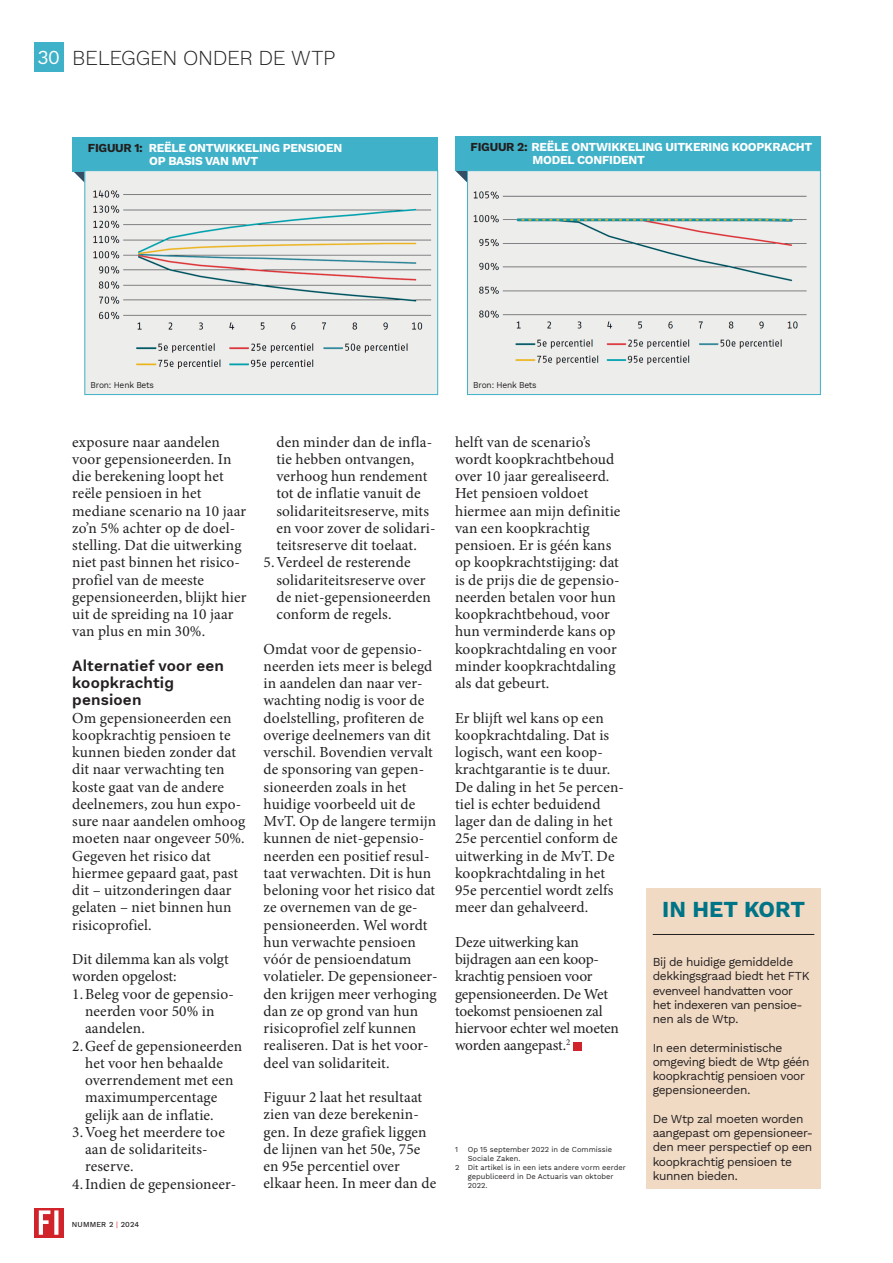
<style>
.page{position:relative;width:893px;height:1263px;background:#fff}
.page>*{position:absolute;margin:0;border:0;box-sizing:border-box;transform-origin:0 0}
.t1{font:700 22.5px "Work Sans";color:#007487}
.t2{font:300 21px "Work Sans";letter-spacing:-.015em;color:#231f20}
.t3{font:15.3px/17.2px "Minion Pro";letter-spacing:.01em;color:#231f20}
.t4{font:15.3px/17.2px "Minion Pro";letter-spacing:-.01em;color:#231f20}
.t5{font:600 15.3px/17.2px "Work Sans";letter-spacing:.01em;color:#231f20}
.t6{font:12px/14.2px "Work Sans";letter-spacing:-.03em;color:#231f20}
.t7{font:700 12px/13.5px "Work Sans";letter-spacing:-.02em;color:#fff}
.t8{font:8.85px "Work Sans";letter-spacing:-.02em;color:#231f20;scale:.95 1}
.t9{font:7.5px "Work Sans";color:#231f20}
.t10{font:500 7.5px "Work Sans";letter-spacing:.02em;color:#231f20}
.s1{font-weight:400;font-size:19.5px;color:#fff}
.s2{color:#231f20}
.s3{font-weight:400;color:#d1232a}
</style>
<div class="page">
<svg style="left:34px;top:1208px;width:30px;height:29px"></svg>
<svg style="left:39px;top:1210px;width:19px;height:25px"></svg>
<div style="left:646px;top:888px;width:175px;height:300px;background:#f0dac4"></div>
<hr style="left:653px;top:934px;width:161px;height:1px;background:#231f20">
<div style="left:34px;top:43px;width:30px;height:29px;background:#3fb1c8"></div>
<svg style="left:72px;top:171px;width:13px;height:12px"></svg>
<div style="left:72px;top:137px;width:366px;height:34px;background:#3fb1c8"></div>
<div style="left:85px;top:170px;width:353px;height:225px;background:#ededec;border:1px solid #3fb1c8"></div>
<img style="left:93px;top:190px;width:339px;height:179px">
<svg style="left:455px;top:170px;width:12px;height:13px"></svg>
<div style="left:455px;top:136px;width:366px;height:34px;background:#3fb1c8"></div>
<div style="left:467px;top:170px;width:354px;height:225px;background:#ededec;border:1px solid #3fb1c8"></div>
<img style="left:473px;top:191px;width:334px;height:174px">
<div style="left:573px;top:1042px;width:9px;height:8px;background:#d1232a"></div>
<h2 class="t2" style="left:37px;top:42px;width:300px"><span class="s1">30</span> BELEGGEN ONDER DE WTP</h2>
<p class="t7" style="left:149px;top:140px;width:195px;text-indent:-61px"><span class="s2">FIGUUR 1:</span> REËLE ONTWIKKELING PENSIOEN<br>OP BASIS VAN MVT</p>
<p class="t7" style="left:532px;top:139px;width:281px;text-indent:-62px"><span class="s2">FIGUUR 2:</span> REËLE ONTWIKKELING UITKERING KOOPKRACHT<br>MODEL CONFIDENT</p>
<p class="t8" style="left:91px;top:379px;width:68px">Bron: Henk Bets</p>
<p class="t8" style="left:473px;top:379px;width:68px">Bron: Henk Bets</p>
<p class="t3" style="left:72px;top:433px;width:176px">exposure naar aandelen voor gepensioneerden. In die berekening loopt het reële pensioen in het mediane scenario na 10 jaar zo’n 5% achter op de doel&shy;stelling. Dat die uitwerking niet past binnen het risico&shy;profiel van de meeste gepensioneerden, blijkt hier uit de spreiding na 10 jaar van plus en min 30%.</p>
<p class="t5" style="left:72px;top:656px;width:153px">Alternatief voor een koopkrachtig pensioen</p>
<p class="t3" style="left:72px;top:709px;width:174px">Om gepensioneerden een koopkrachtig pensioen te kunnen bieden zonder dat dit naar verwachting ten koste gaat van de andere deelnemers, zou hun expo&shy;sure naar aandelen omhoog moeten naar ongeveer 50%.<br>Gegeven het risico dat hiermee gepaard gaat, past dit – uitzonderingen daar gelaten – niet binnen hun risicoprofiel.</p>
<p class="t3" style="left:72px;top:951px;width:158px">Dit dilemma kan als volgt</p>
<p class="t3" style="left:72px;top:968px;width:106px">worden opgelost:</p>
<p class="t3" style="left:72px;top:985px;width:163px">1.Beleg voor de gepensio-</p>
<p class="t3" style="left:85px;top:1002px;width:131px">neerden voor 50% in</p>
<p class="t3" style="left:85px;top:1020px;width:61px">aandelen.</p>
<p class="t3" style="left:72px;top:1037px;width:171px">2.Geef de gepensioneerden</p>
<p class="t3" style="left:85px;top:1054px;width:139px">het voor hen behaalde</p>
<p class="t3" style="left:85px;top:1071px;width:150px">overrendement met een</p>
<p class="t3" style="left:85px;top:1089px;width:134px">maximumpercentage</p>
<p class="t3" style="left:85px;top:1106px;width:130px">gelijk aan de inflatie.</p>
<p class="t3" style="left:72px;top:1123px;width:154px">3.Voeg het meerdere toe</p>
<p class="t3" style="left:85px;top:1140px;width:124px">aan de solidariteits-</p>
<p class="t3" style="left:85px;top:1158px;width:50px">reserve.</p>
<p class="t3" style="left:72px;top:1175px;width:165px">4.Indien de gepensioneer-</p>
<p class="t10" style="left:72px;top:1219px;width:69px">NUMMER 2 <span class="s3">|</span> 2024</p>
<p class="t3" style="left:276px;top:433px;width:157px">den minder dan de infla-</p>
<p class="t3" style="left:276px;top:450px;width:140px">tie hebben ontvangen,</p>
<p class="t3" style="left:276px;top:468px;width:153px">verhoog hun rendement</p>
<p class="t3" style="left:276px;top:485px;width:146px">tot de inflatie vanuit de</p>
<p class="t3" style="left:276px;top:502px;width:154px">solidariteitsreserve, mits</p>
<p class="t3" style="left:276px;top:519px;width:161px">en voor zover de solidari-</p>
<p class="t3" style="left:276px;top:537px;width:142px">teitsreserve dit toelaat.</p>
<p class="t3" style="left:264px;top:554px;width:148px">5.Verdeel de resterende</p>
<p class="t3" style="left:276px;top:571px;width:151px">solidariteitsreserve over</p>
<p class="t3" style="left:276px;top:588px;width:156px">de niet-gepensioneerden</p>
<p class="t3" style="left:276px;top:606px;width:117px">conform de regels.</p>
<p class="t3" style="left:264px;top:640px;width:175px">Omdat voor de gepensio&shy;neerden iets meer is belegd in aandelen dan naar ver&shy;wachting nodig is voor de doelstelling, profiteren de overige deelnemers van dit verschil. Bovendien vervalt de sponsoring van gepen&shy;sioneerden zoals in het huidige voorbeeld uit de<br>MvT. Op de langere termijn kunnen de niet-gepensio&shy;neerden een positief resul&shy;taat verwachten. Dit is hun beloning voor het risico dat ze overnemen van de ge&shy;pensioneerden. Wel wordt hun verwachte pensioen vóór de pensioendatum volatieler. De gepensioneer&shy;den krijgen meer verhoging dan ze op grond van hun risicoprofiel zelf kunnen realiseren. Dat is het voor&shy;deel van solidariteit.</p>
<p class="t3" style="left:264px;top:1089px;width:174px">Figuur 2 laat het resultaat zien van deze berekenin&shy;gen. In deze grafiek liggen de lijnen van het 50e, 75e en 95e percentiel over elkaar heen. In meer dan de</p>
<p class="t3" style="left:455px;top:433px;width:167px">helft van de scenario’s wordt koopkrachtbehoud over 10 jaar gerealiseerd.<br>Het pensioen voldoet hiermee aan mijn definitie van een koopkrachtig pensioen. Er is géén kans op koopkrachtstijging: dat is de prijs die de gepensio&shy;neerden betalen voor hun koopkrachtbehoud, voor hun verminderde kans op koopkrachtdaling en voor minder koopkrachtdaling als dat gebeurt.</p>
<p class="t3" style="left:455px;top:709px;width:171px">Er blijft wel kans op een koopkrachtdaling. Dat is logisch, want een koop&shy;krachtgarantie is te duur.<br>De daling in het 5e percen&shy;tiel is echter beduidend lager dan de daling in het<br>25e percentiel conform de uitwerking in de MvT. De koopkrachtdaling in het<br>95e percentiel wordt zelfs meer dan gehalveerd.</p>
<p class="t4" style="left:455px;top:933px;width:166px">Deze uitwerking kan bijdragen aan een koop&shy;krachtig pensioen voor gepensioneerden. De Wet toekomst pensioenen zal hiervoor echter wel moeten worden aangepast.<sup>2</sup></p>
<p class="t9" style="left:455px;top:1144px;width:4px">1</p>
<p class="t9" style="left:468px;top:1144px;width:146px">Op 15 september 2022 in de Commissie</p>
<p class="t9" style="left:468px;top:1153px;width:54px">Sociale Zaken.</p>
<p class="t9" style="left:455px;top:1162px;width:172px">2 Dit artikel is in een iets andere vorm eerder</p>
<p class="t9" style="left:468px;top:1171px;width:147px">gepubliceerd in De Actuaris van oktober</p>
<p class="t9" style="left:468px;top:1180px;width:21px">2022.</p>
<h1 class="t1" style="left:662px;top:893px;width:144px">IN HET KORT</h1>
<p class="t6" style="left:653px;top:954px;width:158px">Bij de huidige gemiddelde dekkingsgraad biedt het FTK evenveel handvatten voor het indexeren van pensioe&shy;nen als de Wtp.</p>
<p class="t6" style="left:653px;top:1040px;width:158px">In een deterministische omgeving biedt de Wtp géén koopkrachtig pensioen voor gepensioneerden.</p>
<p class="t6" style="left:653px;top:1111px;width:162px">De Wtp zal moeten worden aangepast om gepensioneer&shy;den meer perspectief op een koopkrachtig pensioen te kunnen bieden.</p>
</div>
